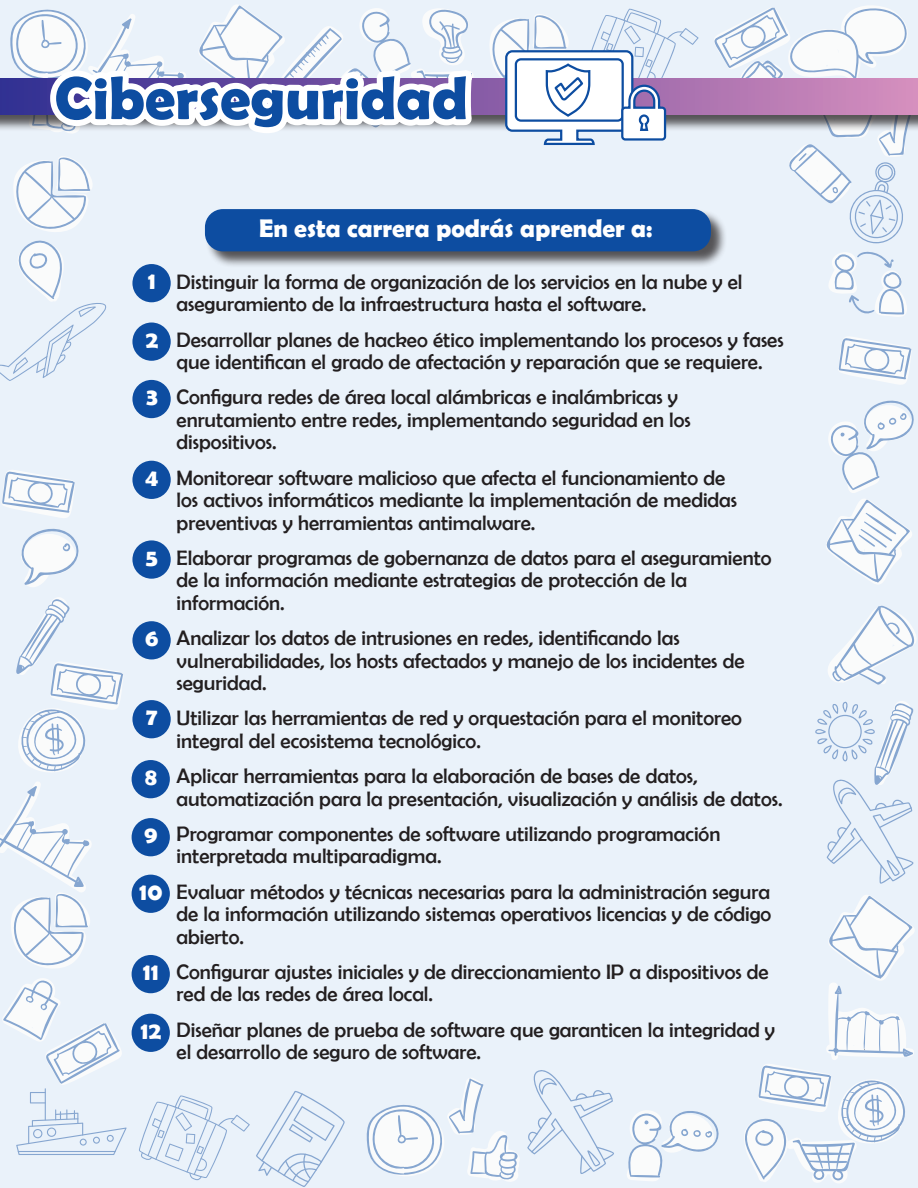
<style>
.page{position:relative;width:918px;height:1188px;background:#eaf2fa}
.page>*{position:absolute;margin:0;border:0;box-sizing:border-box;transform-origin:0 0}
.t1{font:700 60.75px "Berlin Sans FB Demi";color:#0d4da1}
.t2{font:700 25.5px "Berlin Sans FB Demi";color:#fff}
.t3{font:700 24px "Berlin Sans FB Demi";color:#fff}
.t4{font:21px/22.5px "Berlin Sans FB";color:#231f20}
</style>
<div class="page">
<svg style="left:828px;top:605px;width:89px;height:80px"></svg>
<svg style="left:826px;top:400px;width:88px;height:184px"></svg>
<svg style="left:839px;top:337px;width:73px;height:48px"></svg>
<svg style="left:2px;top:470px;width:73px;height:48px"></svg>
<svg style="left:16px;top:1109px;width:111px;height:46px"></svg>
<hr style="left:18px;top:1151px;width:98px;height:1px;background:#0d4da1">
<hr style="left:45px;top:1088px;width:1px;height:32px;background:#0d4da1">
<svg style="left:30px;top:1092px;width:16px;height:11px"></svg>
<svg style="left:0;top:161px;width:106px;height:220px"></svg>
<svg style="left:815px;top:701px;width:99px;height:183px"></svg>
<svg style="left:256px;top:1091px;width:89px;height:96px"></svg>
<svg style="left:0;top:528px;width:123px;height:557px"></svg>
<svg style="left:139px;top:1095px;width:111px;height:85px"></svg>
<svg style="left:712px;top:6px;width:202px;height:311px"></svg>
<svg style="left:366px;top:1070px;width:248px;height:112px"></svg>
<svg style="left:744px;top:895px;width:171px;height:288px"></svg>
<svg style="left:627px;top:1110px;width:92px;height:71px"></svg>
<div style="left:0;top:79px;width:918px;height:52px;background:#231f20;opacity:.75"></div>
<svg style="left:0;top:79px;width:918px;height:36px;background:#bc7eb5"></svg>
<div style="left:205px;top:209px;width:522px;height:59px;background:#231f20;opacity:.75"></div>
<div style="left:205px;top:209px;width:506px;height:42px;background:#0d4da1;border-radius:18px"></div>
<div style="left:132px;top:323px;width:39px;height:38px;background:#0d4da1;border-radius:50%"></div>
<div style="left:132px;top:380px;width:39px;height:38px;background:#0d4da1;border-radius:50%"></div>
<div style="left:132px;top:540px;width:39px;height:39px;background:#0d4da1;border-radius:50%"></div>
<div style="left:132px;top:461px;width:39px;height:38px;background:#0d4da1;border-radius:50%"></div>
<div style="left:132px;top:621px;width:39px;height:38px;background:#0d4da1;border-radius:50%"></div>
<div style="left:132px;top:700px;width:39px;height:38px;background:#0d4da1;border-radius:50%"></div>
<div style="left:132px;top:760px;width:38px;height:38px;background:#0d4da1;border-radius:50%"></div>
<div style="left:132px;top:818px;width:38px;height:38px;background:#0d4da1;border-radius:50%"></div>
<div style="left:132px;top:875px;width:38px;height:38px;background:#0d4da1;border-radius:50%"></div>
<div style="left:132px;top:955px;width:38px;height:38px;background:#0d4da1;border-radius:50%"></div>
<div style="left:132px;top:1014px;width:38px;height:38px;background:#0d4da1;border-radius:50%"></div>
<svg style="left:5px;top:5px;width:463px;height:126px"></svg>
<svg style="left:41px;top:61px;width:438px;height:249px"></svg>
<svg style="left:488px;top:8px;width:211px;height:137px"></svg>
<h1 class="t1" style="left:55px;top:63px;width:415px">Ciberseguridad</h1>
<p class="t3" style="left:148px;top:267px;width:9px">1</p>
<p class="t3" style="left:146px;top:325px;width:14px">2</p>
<p class="t3" style="left:146px;top:383px;width:13px">3</p>
<p class="t3" style="left:145px;top:464px;width:15px">4</p>
<p class="t3" style="left:146px;top:543px;width:14px">5</p>
<p class="t3" style="left:145px;top:624px;width:15px">6</p>
<p class="t3" style="left:146px;top:703px;width:13px">7</p>
<p class="t3" style="left:145px;top:763px;width:13px">8</p>
<p class="t3" style="left:144px;top:821px;width:15px">9</p>
<p class="t3" style="left:140px;top:878px;width:24px">10</p>
<p class="t3" style="left:143px;top:958px;width:17px">11</p>
<p class="t3" style="left:141px;top:1017px;width:22px">12</p>
<p class="t2" style="left:259px;top:214px;width:395px">En esta carrera podrás aprender :a</p>
<p class="t4" style="left:177px;top:270px;width:567px">Distinguir la forma de organización de los servicios en la nube y el aseguramiento de la infraestructura hasta el software.</p>
<p class="t4" style="left:177px;top:328px;width:609px">Desarrollar planes de hackeo ético implementando los procesos y fases que identifican el grado de afectación y reparación que se requiere.</p>
<p class="t4" style="left:177px;top:386px;width:516px">Configura redes de área local alámbricas e inalámbricas y enrutamiento entre redes, implementando seguridad en los dispositivos.</p>
<p class="t4" style="left:177px;top:466px;width:562px">Monitorear software malicioso que afecta el funcionamiento de los activos informáticos mediante la implementación de medidas preventivas y herramientas antimalware.</p>
<p class="t4" style="left:177px;top:546px;width:597px">Elaborar programas de gobernanza de datos para el aseguramiento de la información mediante estrategias de protección de la información.</p>
<p class="t4" style="left:177px;top:627px;width:570px">Analizar los datos de intrusiones en redes, identificando las vulnerabilidades, los hosts afectados y manejo de los incidentes de seguridad.</p>
<p class="t4" style="left:177px;top:707px;width:567px">Utilizar las herramientas de red y orquestación para el monitoreo integral del ecosistema tecnológico.</p>
<p class="t4" style="left:177px;top:765px;width:607px">Aplicar herramientas para la elaboración de bases de datos, automatización para la presentación, visualización y análisis de datos.</p>
<p class="t4" style="left:177px;top:822px;width:545px">Programar componentes de software utilizando programación interpretada multiparadigma.</p>
<p class="t4" style="left:177px;top:880px;width:596px;text-align:justify">Evaluar métodos y técnicas necesarias para la administración segura de la información utilizando sistemas operativos licencias y de código abierto.</p>
<p class="t4" style="left:177px;top:960px;width:594px">Configurar ajustes iniciales y de direccionamiento IP a dispositivos de red de las redes de área local.</p>
<p class="t4" style="left:177px;top:1018px;width:600px">Diseñar planes de prueba de software que garanticen la integridad y el desarrollo de seguro de software.</p>
</div>
